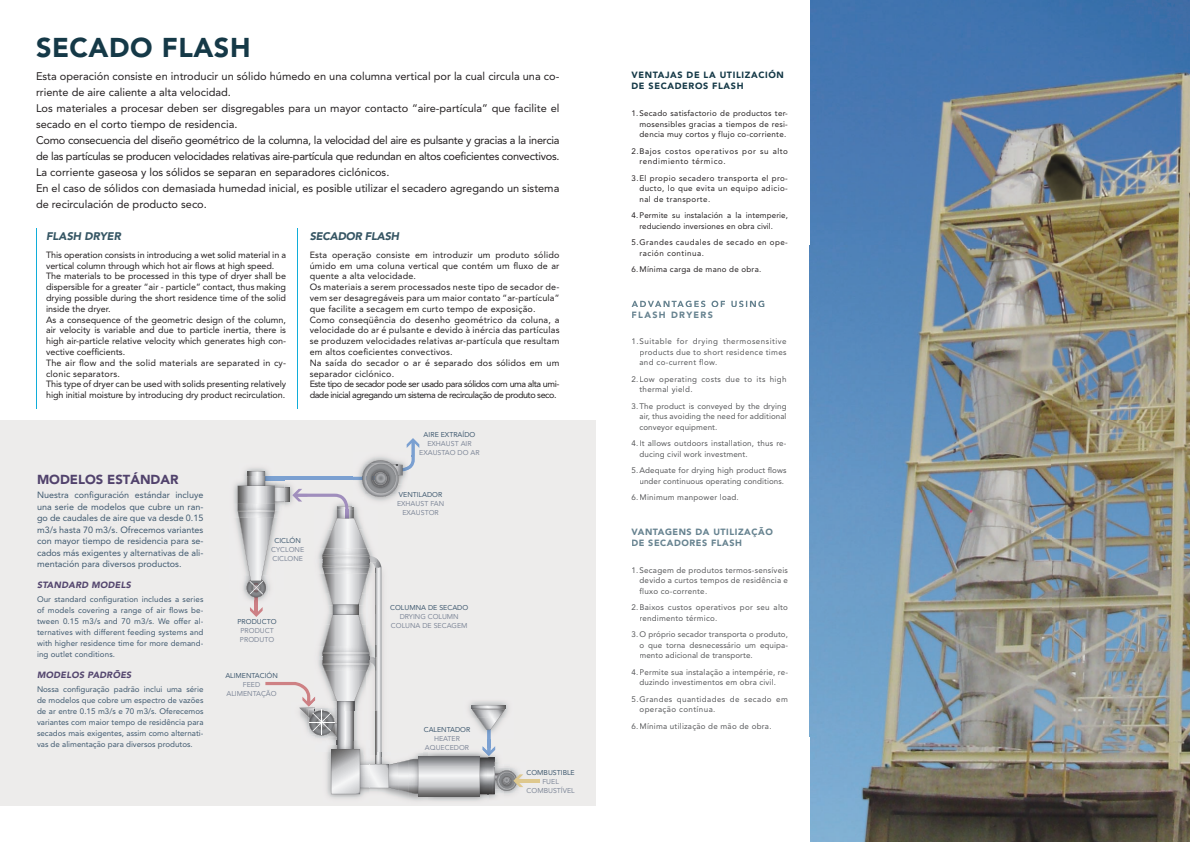
<style>
.page{position:relative;width:1191px;height:842px;background:#fff}
.page>*{position:absolute;margin:0;border:0;box-sizing:border-box;transform-origin:0 0}
.t1{font:900 27px "Avenir";letter-spacing:.02em;color:#153947}
.t2{font:900 13px "Avenir";color:#51426c}
.t3{font:11px/16px "Avenir";color:#231f20}
.t4{font:italic 900 11px "Avenir";letter-spacing:-.02em;color:#365664}
.t5{font:italic 900 11px "Avenir";color:#365664}
.t6{font:9px/10.8px "Avenir";color:#231f20}
.t7{font:9px/10.8px "Avenir";letter-spacing:.02em;color:#231f20}
.t8{font:9px/11.5px "Avenir";color:#3f596f;text-align:justify}
.t9{font:900 9px/10.8px "Avenir";letter-spacing:.07em;color:#153947}
.t10{font:900 9px/10.8px "Avenir";letter-spacing:.06em;color:#678390}
.t11{font:italic 900 9px "Avenir";letter-spacing:.025em;color:#55476f}
.t12{font:900 9px "Avenir";letter-spacing:.15em;color:#678390}
.t13{font:8px/10.5px "Avenir";letter-spacing:.02em;color:#57585a;text-align:justify}
.t14{font:8px/11px "Avenir";color:#3f596f;text-align:justify}
.t15{font:8px/10.5px "Avenir";letter-spacing:.05em;color:#231f20;text-align:justify}
.t16{font:8px/10.5px "Avenir";letter-spacing:.01em;color:#231f20}
.t17{font:8px/10.5px "Avenir";letter-spacing:.07em;color:#231f20}
.t18{font:8px/10.5px "Avenir";letter-spacing:.05em;color:#57585a}
.t19{font:8px/10.5px "Avenir";letter-spacing:.04em;color:#57585a}
.t20{font:8px "Avenir";letter-spacing:.03em;color:#231f20}
.t21{font:7px/9px "Avenir";color:#7f8899;text-align:center}
.t22{font:7px "Avenir";color:#3f596f}
</style>
<div class="page">
<div style="left:0;top:420px;width:595px;height:386px;background:#edeceb"></div>
<img style="left:234px;top:484px;width:3px;height:42px">
<img style="left:234px;top:504px;width:3px;height:14px">
<hr style="left:515px;top:779px;width:24px;height:3px;background:#dec88e">
<svg style="left:237px;top:438px;width:294px;height:362px"></svg>
<hr style="left:36px;top:228px;width:1px;height:180px;background:#10add9">
<hr style="left:298px;top:228px;width:1px;height:180px;background:#10add9">
<svg style="left:631px;top:301px;width:134px;height:6px"></svg>
<img style="left:809px;top:0;width:381px;height:842px">
<h1 class="t1" style="left:36px;top:32px;width:216px">SECADO FLASH</h1>
<p class="t3" style="left:36px;top:69px;width:525px">Esta operación consiste en introducir un sólido húmedo en una columna vertical por la cual circula una co&shy;rriente de aire caliente a alta velocidad.<br>Los materiales a procesar deben ser disgregables para un mayor contacto “aire-partícula” que facilite el secado en el corto tiempo de residencia.<br>Como consecuencia del diseño geométrico de la columna, la velocidad del aire es pulsante y gracias a la inercia de las partículas se producen velocidades relativas aire-partícula que redundan en altos coeficientes convectivos.<br>La corriente gaseosa y los sólidos se separan en separadores ciclónicos.<br>En el caso de sólidos con demasiada humedad inicial, es posible utilizar el secadero agregando un sistema de recirculación de producto seco.</p>
<h3 class="t5" style="left:46px;top:230px;width:76px">FLASH DRYER</h3>
<p class="t6" style="left:46px;top:249px;width:241px">This operation consists in introducing a wet solid material in a vertical column through which hot air flows at high speed.<br>The materials to be processed in this type of dryer shall be dispersible for a greater “air - particle” contact, thus making drying possible during the short residence time of the solid inside the dryer.<br>As a consequence of the geometric design of the column, air velocity is variable and due to particle inertia, there is high air-particle relative velocity which generates high con&shy;vective coefficients.<br>The air flow and the solid materials are separated in cy&shy;clonic separators.<br>This type of dryer can be used with solids presenting relatively high initial moisture by introducing dry product recirculation.</p>
<h3 class="t4" style="left:310px;top:230px;width:91px">SECADOR FLASH</h3>
<p class="t7" style="left:310px;top:249px;width:251px">Esta operação consiste em introduzir um produto sólido úmido em uma coluna vertical que contém um fluxo de ar quente a alta velocidade.<br>Os materiais a serem processados neste tipo de secador de&shy;vem ser desagregáveis para um maior contato “ar-partícula” que facilite a secagem em curto tempo de exposição.<br>Como conseqüência do desenho geométrico da coluna, a velocidade do ar é pulsante e devido à inércia das partículas se produzem velocidades relativas ar-partícula que resultam em altos coeficientes convectivos.<br>Na saída do secador o ar é separado dos sólidos em um separador ciclónico.<br>Este tipo de secador pode ser usado para sólidos com uma alta umi&shy;dade inicial agregando um sistema de recirculação de produto seco.</p>
<h2 class="t2" style="left:37px;top:472px;width:143px">MODELOS ESTÁNDAR</h2>
<p class="t8" style="left:37px;top:489px;width:168px">Nuestra configuración estándar incluye una serie de modelos que cubre un ran&shy;go de caudales de aire que va desde 0.15 m3/s hasta 70 m3/s. Ofrecemos variantes con mayor tiempo de residencia para se&shy;cados más exigentes y alternativas de ali&shy;mentación para diversos productos.</p>
<p class="t11" style="left:37px;top:580px;width:95px">STANDARD MODELS</p>
<p class="t14" style="left:37px;top:593px;width:168px">Our standard configuration includes a series of models covering a range of air flows be&shy;tween 0.15 m3/s and 70 m3/s. We offer al&shy;ternatives with different feeding systems and with higher residence time for more demand&shy;ing outlet conditions.</p>
<p class="t11" style="left:37px;top:670px;width:96px">MODELOS PADRÕES</p>
<p class="t14" style="left:37px;top:683px;width:168px">Nossa configuração padrão inclui uma série de modelos que cobre um espectro de vazões de ar entre 0.15 m3/s e 70 m3/s. Oferecemos variantes com maior tempo de residência para secados mais exigentes, assim como alternati&shy;vas de alimentação para diversos produtos.</p>
<p class="t22" style="left:274px;top:536px;width:28px">CICLÓN</p>
<p class="t21" style="left:271px;top:545px;width:34px;text-align:left">CYCLONE<br>CICLONE</p>
<p class="t22" style="left:237px;top:618px;width:41px">PRODUCTO</p>
<p class="t21" style="left:240px;top:627px;width:36px;text-align:left">PRODUCT<br>PRODUTO</p>
<p class="t22" style="left:225px;top:671px;width:54px">ALIMENTACIÓN</p>
<p class="t21" style="left:226px;top:680px;width:52px">FEED<br>ALIMENTAÇÃO</p>
<p class="t22" style="left:423px;top:431px;width:53px">AIRE EXTRAÍDO</p>
<p class="t21" style="left:419px;top:440px;width:62px">EXHAUST AIR<br>EXAUSTAO DO AR</p>
<p class="t22" style="left:399px;top:490px;width:45px">VENTILADOR</p>
<p class="t21" style="left:397px;top:499px;width:49px">EXHAUST FAN<br>EXAUSTOR</p>
<p class="t22" style="left:390px;top:604px;width:80px">COLUMNA DE SECADO</p>
<p class="t21" style="left:391px;top:613px;width:78px">DRYING COLUMN<br>COLUNA DE SECAGEM</p>
<p class="t22" style="left:424px;top:726px;width:48px">CALENTADOR</p>
<p class="t21" style="left:425px;top:734px;width:46px">HEATER<br>AQUECEDOR</p>
<p class="t22" style="left:526px;top:768px;width:50px">COMBUSTIBLE</p>
<p class="t21" style="left:526px;top:777px;width:50px">FUEL<br>COMBUSTÍVEL</p>
<p class="t9" style="left:631px;top:70px;width:154px">VENTAJAS DE LA UTILIZACIÓN<br>DE SECADEROS FLASH</p>
<p class="t15" style="left:639px;top:108px;width:150px;text-indent:-8px">1. Secado satisfactorio de productos ter&shy;mosensibles gracias a tiempos de resi&shy;dencia muy cortos y flujo co-corriente.</p>
<p class="t17" style="left:639px;top:146px;width:150px;text-indent:-8px">2. Bajos costos operativos por su alto rendimiento térmico.</p>
<p class="t15" style="left:639px;top:173px;width:150px;text-indent:-8px">3. El propio secadero transporta el pro&shy;ducto, lo que evita un equipo adicio&shy;nal de transporte.</p>
<p class="t16" style="left:639px;top:210px;width:150px;text-indent:-8px">4. Permite su instalación a la intemperie, reduciendo inversiones en obra civil.</p>
<p class="t15" style="left:639px;top:237px;width:150px;text-indent:-8px">5. Grandes caudales de secado en ope&shy;ración continua.</p>
<p class="t20" style="left:631px;top:265px;width:131px">6. Mínima carga de mano de obra.</p>
<p class="t12" style="left:631px;top:309px;width:83px">FLASH DRYERS</p>
<p class="t13" style="left:639px;top:336px;width:149px;text-indent:-8px">1. Suitable for drying thermosensitive products due to short residence times and co-current flow.</p>
<p class="t19" style="left:639px;top:374px;width:148px;text-indent:-8px">2. Low operating costs due to its high thermal yield.</p>
<p class="t13" style="left:639px;top:401px;width:149px;text-indent:-8px">3. The product is conveyed by the drying air, thus avoiding the need for additional conveyor equipment.</p>
<p class="t13" style="left:639px;top:438px;width:149px;text-indent:-8px">4. It allows outdoors installation, thus re&shy;ducing civil work investment.</p>
<p class="t13" style="left:639px;top:465px;width:148px;text-indent:-8px">5. Adequate for drying high product flows under continuous operating conditions.</p>
<p class="t13" style="left:631px;top:492px;width:109px">6. Minimum manpower load.</p>
<p class="t10" style="left:631px;top:527px;width:143px">VANTAGENS DA UTILIZAÇÃO<br>DE SECADORES FLASH</p>
<p class="t13" style="left:639px;top:565px;width:150px;text-indent:-8px">1. Secagem de produtos termos-sensíveis devido a curtos tempos de residência e fluxo co-corrente.</p>
<p class="t13" style="left:639px;top:602px;width:150px;text-indent:-8px">2. Baixos custos operativos por seu alto rendimento térmico.</p>
<p class="t13" style="left:639px;top:629px;width:150px;text-indent:-8px">3. O próprio secador transporta o produto, o que torna desnecessário um equipa&shy;mento adicional de transporte.</p>
<p class="t13" style="left:631px;top:667px;width:158px;text-align:center">4. Permite sua instalação a intempérie, re&shy;duzindo investimentos em obra civil.</p>
<p class="t18" style="left:639px;top:694px;width:150px;text-indent:-8px">5. Grandes quantidades de secado em operação contínua.</p>
<p class="t13" style="left:631px;top:721px;width:142px">6. Mínima utilização de mão de obra.</p>
</div>
